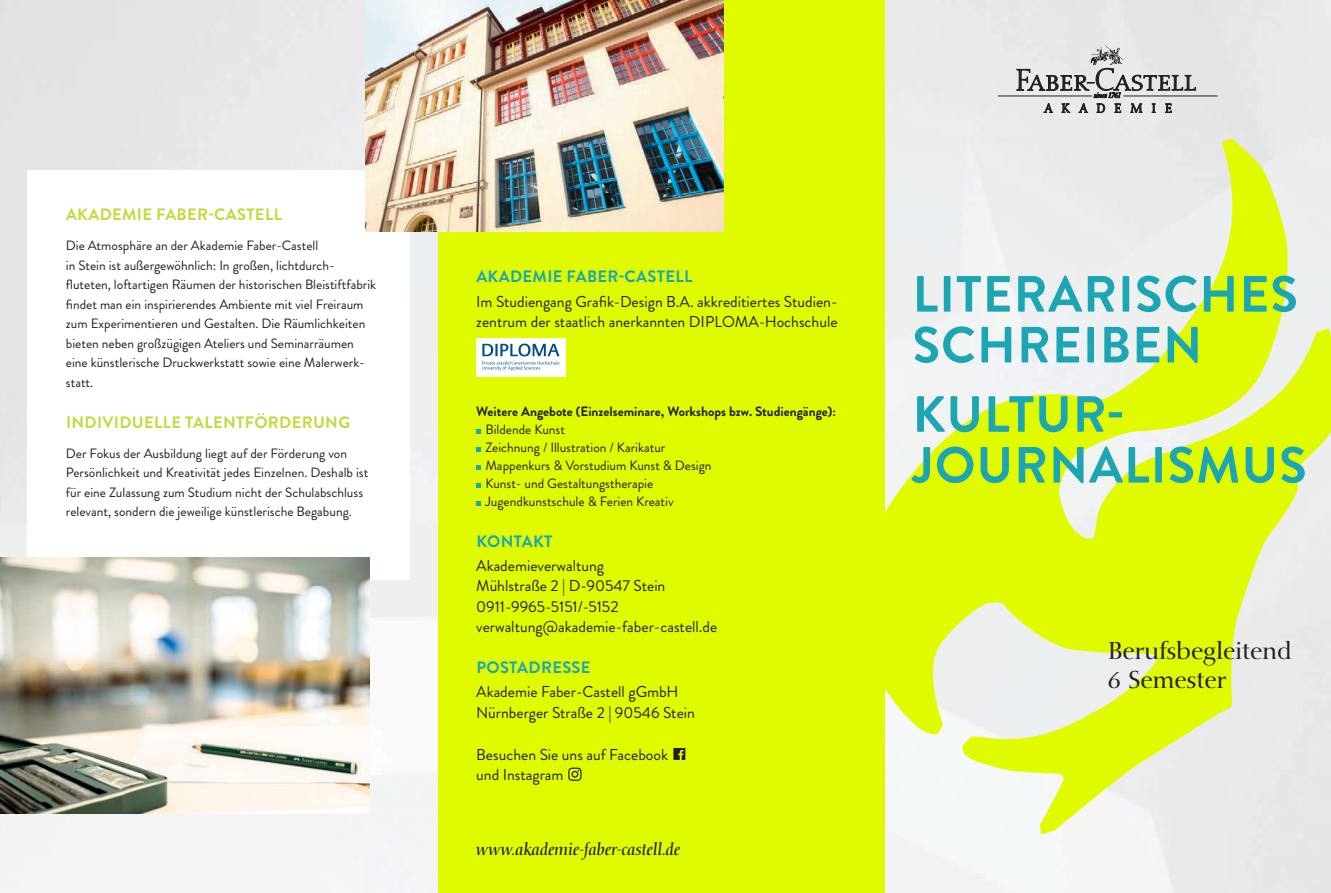
<style>
.page{position:relative;width:1331px;height:893px;background:#fff}
.page>*{position:absolute;margin:0;border:0;box-sizing:border-box;transform-origin:0 0}
.t1{font:700 50.85px/50.8px "Brandon Grotesque";letter-spacing:.02em;color:#1ca5b2}
.t2{font:24px/28.8px "Nofret BQ";color:#231f20}
.t3{font:17.25px "Nofret Italic Os F";color:#231f20}
.t4{font:700 16.5px "Brandon Grotesque";letter-spacing:.02em;color:#c4d93d}
.t5{font:700 16.5px "Brandon Grotesque";letter-spacing:.02em;color:#1ca5b2}
.t6{font:15.75px/20.2px "Brandon Grotesque";color:#231f20}
.t7{font:13.5px/19.5px "Brandon Grotesque";color:#231f20}
.t8{font:700 13.5px "Brandon Grotesque";color:#231f20}
</style>
<div class="page">
<img style="left:0;top:0;width:1331px;height:893px">
<div style="left:438px;top:0;width:446px;height:893px;background:#e0fb00"></div>
<svg style="left:884px;top:138px;width:447px;height:697px;background:#e7f38e"></svg>
<div style="left:28px;top:170px;width:382px;height:410px;background:#fff"></div>
<img style="left:0;top:557px;width:370px;height:256px">
<div style="left:476px;top:338px;width:90px;height:38px;background:#fff"></div>
<svg style="left:482px;top:344px;width:77px;height:27px"></svg>
<svg style="left:476px;top:429px;width:5px;height:5px"></svg>
<svg style="left:476px;top:447px;width:5px;height:5px"></svg>
<svg style="left:476px;top:465px;width:5px;height:5px"></svg>
<svg style="left:476px;top:483px;width:5px;height:5px"></svg>
<svg style="left:476px;top:501px;width:5px;height:5px"></svg>
<svg style="left:568px;top:768px;width:13px;height:13px"></svg>
<img style="left:365px;top:0;width:359px;height:231px">
<svg style="left:673px;top:748px;width:12px;height:12px"></svg>
<svg style="left:1017px;top:45px;width:179px;height:53px;background:#c5c5c6"></svg>
<hr style="left:998px;top:96px;width:94px;height:1px;background:#231f20">
<svg style="left:1044px;top:104px;width:9px;height:9px"></svg>
<svg style="left:1062px;top:104px;width:8px;height:9px"></svg>
<svg style="left:1079px;top:104px;width:9px;height:9px"></svg>
<svg style="left:1097px;top:104px;width:8px;height:9px"></svg>
<svg style="left:1115px;top:104px;width:6px;height:9px"></svg>
<svg style="left:1130px;top:104px;width:12px;height:9px"></svg>
<svg style="left:1152px;top:104px;width:3px;height:9px"></svg>
<svg style="left:1165px;top:104px;width:6px;height:9px"></svg>
<hr style="left:1123px;top:96px;width:94px;height:1px;background:#231f20">
<p class="t4" style="left:66px;top:203px;width:217px">AKADEMIE FABER-CASTELL</p>
<p class="t7" style="left:66px;top:236px;width:312px">Die Atmosphäre an der Akademie Faber-Castell<br>in Stein ist außergewöhnlich: In großen, lichtdurch&shy;fluteten, loftartigen Räumen der historischen Bleistiftfabrik findet man ein inspirierendes Ambiente mit viel Freiraum zum Experimentieren und Gestalten. Die Räumlichkeiten bieten neben großzügigen Ateliers und Seminarräumen eine künstlerische Druckwerkstatt sowie eine Malerwerk&shy;statt.</p>
<p class="t4" style="left:66px;top:410px;width:286px">INDIVIDUELLE TALENTFÖRDERUNG</p>
<p class="t7" style="left:66px;top:444px;width:304px">Der Fokus der Ausbildung liegt auf der Förderung von Persönlichkeit und Kreativität jedes Einzelnen. Deshalb ist für eine Zulassung zum Studium nicht der Schulabschluss relevant, sondern die jeweilige künstlerische Begabung.</p>
<p class="t5" style="left:476px;top:265px;width:217px">AKADEMIE FABER-CASTELL</p>
<p class="t6" style="left:476px;top:291px;width:363px">Im Studiengang Grafik-Design B.A. akkreditiertes Studien&shy;zentrum der staatlich anerkannten DIPLOMA-Hochschule</p>
<p class="t8" style="left:476px;top:401px;width:361px">Weitere Angebote (Einzelseminare, Workshops bzw. Studiengänge):</p>
<p class="t7" style="left:485px;top:420px;width:228px;line-height:18px">Bildende Kunst<br>Zeichnung / Illustration / Karikatur<br>Mappenkurs &amp; Vorstudium Kunst &amp; Design<br>Kunst- und Gestaltungstherapie<br>Jugendkunstschule &amp; Ferien Kreativ</p>
<p class="t5" style="left:476px;top:529px;width:78px">KONTAKT</p>
<p class="t6" style="left:476px;top:556px;width:242px">Akademieverwaltung<br>Mühlstraße 2 | D-90547 Stein<br>0911-9965-5151/-5152 verwaltung@akademie-faber-castell.de</p>
<p class="t5" style="left:476px;top:656px;width:116px">POSTADRESSE</p>
<p class="t6" style="left:476px;top:682px;width:220px;line-height:20.7px">Akademie Faber-Castell gGmbH<br>Nürnberger Straße 2 | 90546 Stein</p>
<p class="t6" style="left:476px;top:744px;width:193px;line-height:20.7px">Besuchen Sie uns auf Facebook und Instagram</p>
<p class="t3" style="left:476px;top:838px;width:206px">www.akademie-faber-castell.de</p>
<h1 class="t1" style="left:912px;top:269px;width:387px">LITERARISCHES<br>SCHREIBEN</h1>
<h1 class="t1" style="left:912px;top:390px;width:396px">KULTUR-<br>JOURNALISMUS</h1>
<h2 class="t2" style="left:1108px;top:636px;width:185px">Berufsbegleitend<br>6 Semester</h2>
</div>
